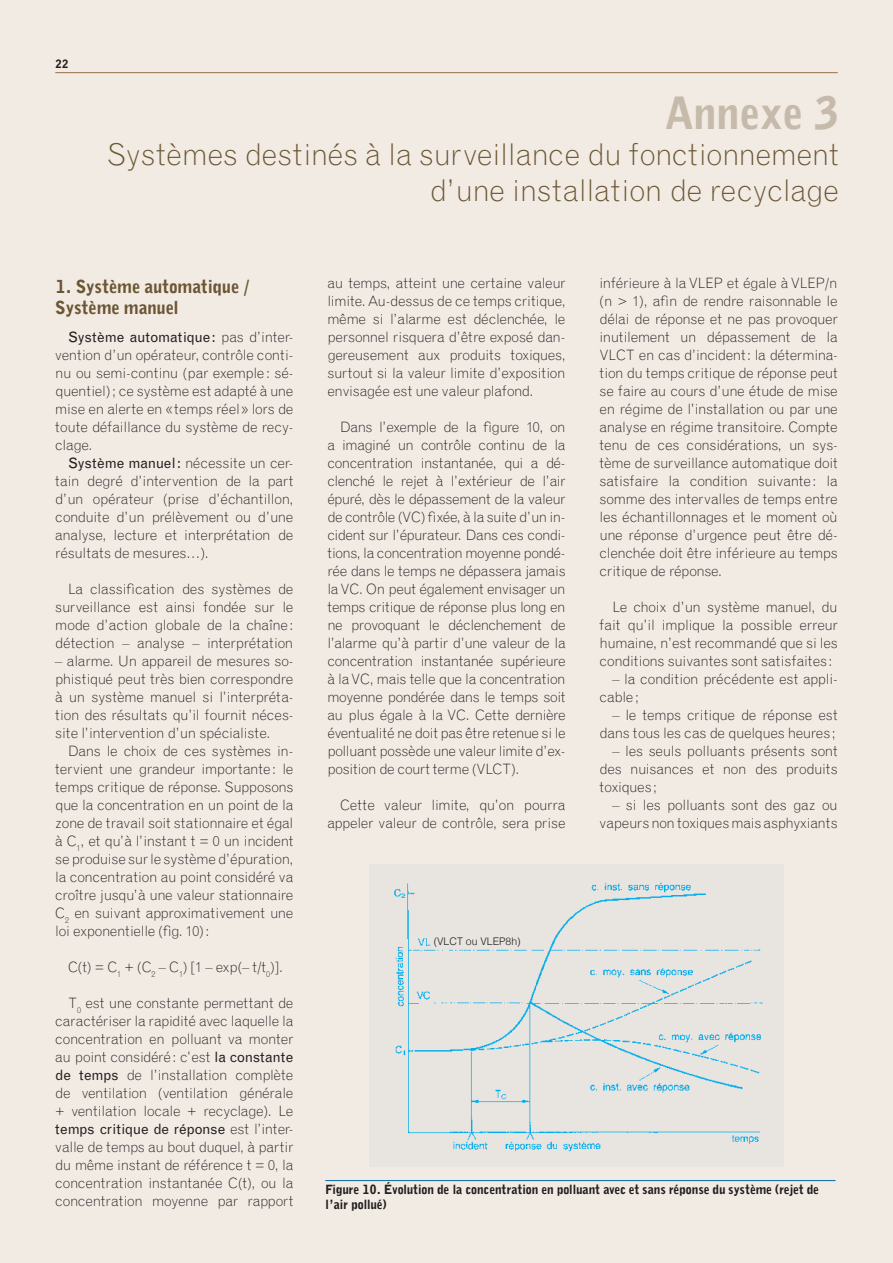
<style>
.page{position:relative;width:893px;height:1263px;background:#f1ebe4}
.page>*{position:absolute;margin:0;border:0;box-sizing:border-box;transform-origin:0 0}
.t1{font:900 43.5px "Grotesque MT Std";color:#c6baab}
.t2{font:300 30px/36px "Grotesque MT Std";letter-spacing:-.01em;color:#6b5633;text-align:right}
.t3{font:900 17.55px/21px "Grotesque MT Std";letter-spacing:-.01em;color:#6b5633}
.t4{font:300 14.25px/18px "Grotesque MT Std";letter-spacing:-.02em;color:#231f20;text-align:justify}
.t5{font:900 12.45px/15px "Grotesque MT Std";letter-spacing:-.015em;color:#231f20}
.t6{font:900 11.25px "Grotesque MT Std";color:#231f20}
.t7{font:300 10.5px "Helvetica";color:#231f20}
.s1{font-weight:400}
</style>
<div class="page">
<hr style="left:55px;top:72px;width:783px;height:1px;background:#957247">
<hr style="left:325px;top:1180px;width:511px;height:1px;background:#0067a5">
<img style="left:394px;top:882px;width:369px;height:270px">
<p class="t6" style="left:55px;top:57px;width:15px">22</p>
<h1 class="t1" style="left:665px;top:87px;width:175px">Annexe 3</h1>
<h2 class="t2" style="left:107px;top:137px;width:734px">Systèmes destinés à la surveillance du fonctionnement d’une installation de recyclage</h2>
<p class="t3" style="left:55px;top:276px;width:196px">1. Système automatique /<br>Système manuel</p>
<p class="t4" style="left:55px;top:328px;width:240px;text-indent:13px"><span class="s1">Système automatique:</span> pas d’inter&shy;vention d’un opérateur, contrôle conti&shy;nu ou semi-continu (par exemple: sé&shy;quentiel); ce système est adapté à une mise en alerte en «temps réel» lors de toute défaillance du système de recy&shy;clage.</p>
<p class="t4" style="left:55px;top:454px;width:240px;text-indent:13px"><span class="s1">Système manuel:</span> nécessite un cer&shy;tain degré d’intervention de la part d’un opérateur (prise d’échantillon, conduite d’un prélèvement ou d’une analyse, lecture et interprétation de résultats de mesures…).</p>
<p class="t4" style="left:55px;top:580px;width:240px;text-indent:13px">La classification des systèmes de surveillance est ainsi fondée sur le mode d’action globale de la chaîne: détection – analyse – interprétation</p>
<p class="t4" style="left:55px;top:652px;width:240px">– alarme. Un appareil de mesures so&shy;phistiqué peut très bien correspondre à un système manuel si l’interpréta&shy;tion des résultats qu’il fournit néces&shy;site l’intervention d’un spécialiste.</p>
<p class="t4" style="left:55px;top:742px;width:240px;text-indent:13px">Dans le choix de ces systèmes in&shy;tervient une grandeur importante: le temps critique de réponse. Supposons que la concentration en un point de la zone de travail soit stationnaire et égal à C<sub>1</sub>, et qu’à l’instant t = 0 un incident se produise sur le système d’épuration, la concentration au point considéré va croître jusqu’à une valeur stationnaire C<sub>2</sub> en suivant approximativement une loi exponentielle (fig. 10):</p>
<p class="t4" style="left:68px;top:958px;width:216px">C(t) = C<sub>1</sub> + (C<sub>2</sub> – C<sub>1</sub>) [1 – exp(– t/t<sub>0</sub>)].</p>
<p class="t4" style="left:55px;top:994px;width:240px;text-indent:13px">T<sub>0</sub> est une constante permettant de caractériser la rapidité avec laquelle la concentration en polluant va monter au point considéré: c’est <span class="s1">la constante de temps</span> de l’installation complète de ventilation (ventilation générale + ventilation locale + recyclage). Le <span class="s1">temps critique de réponse</span> est l’inter&shy;valle de temps au bout duquel, à partir du même instant de référence t = 0, la concentration instantanée C(t), ou la concentration moyenne par rapport</p>
<p class="t4" style="left:327px;top:274px;width:240px">au temps, atteint une certaine valeur limite. Au-dessus de ce temps critique, même si l’alarme est déclenchée, le personnel risquera d’être exposé dan&shy;gereusement aux produits toxiques, surtout si la valeur limite d’exposition envisagée est une valeur plafond.</p>
<p class="t4" style="left:327px;top:418px;width:240px;text-indent:13px">Dans l’exemple de la figure 10, on a imaginé un contrôle continu de la concentration instantanée, qui a dé&shy;clenché le rejet à l’extérieur de l’air épuré, dès le dépassement de la valeur de contrôle (VC) fixée, à la suite d’un in&shy;cident sur l’épurateur. Dans ces condi&shy;tions, la concentration moyenne pondé&shy;rée dans le temps ne dépassera jamais la VC. On peut également envisager un temps critique de réponse plus long en ne provoquant le déclenchement de l’alarme qu’à partir d’une valeur de la concentration instantanée supérieure à la VC, mais telle que la concentration moyenne pondérée dans le temps soit au plus égale à la VC. Cette dernière éventualité ne doit pas être retenue si le polluant possède une valeur limite d’ex&shy;position de court terme (VLCT).</p>
<p class="t4" style="left:327px;top:796px;width:240px;text-align:right">Cette valeur limite, qu’on pourra appeler valeur de contrôle, sera prise</p>
<p class="t4" style="left:600px;top:274px;width:240px">inférieure à la VLEP et égale à VLEP/n (n &gt; 1), afin de rendre raisonnable le délai de réponse et ne pas provoquer inutilement un dépassement de la VLCT en cas d’incident: la détermina&shy;tion du temps critique de réponse peut se faire au cours d’une étude de mise en régime de l’installation ou par une analyse en régime transitoire. Compte tenu de ces considérations, un sys&shy;tème de surveillance automatique doit satisfaire la condition suivante: la somme des intervalles de temps entre les échantillonnages et le moment où une réponse d’urgence peut être dé&shy;clenchée doit être inférieure au temps critique de réponse.</p>
<p class="t4" style="left:600px;top:598px;width:240px;text-indent:13px">Le choix d’un système manuel, du fait qu’il implique la possible erreur humaine, n’est recommandé que si les conditions suivantes sont satisfaites:</p>
<p class="t4" style="left:600px;top:670px;width:240px;text-indent:13px">– la condition précédente est appli&shy;cable;</p>
<p class="t4" style="left:600px;top:706px;width:240px;text-align:right">– le temps critique de réponse est dans tous les cas de quelques heures;</p>
<p class="t4" style="left:600px;top:742px;width:240px;text-indent:13px">– les seuls polluants présents sont des nuisances et non des produits toxiques;</p>
<p class="t4" style="left:600px;top:796px;width:240px;text-align:right">– si les polluants sont des gaz ou vapeurs non toxiques mais asphyxiants</p>
<p class="t7" style="left:434px;top:932px;width:88px">(VLCT ou VLEP8h)</p>
<p class="t5" style="left:325px;top:1181px;width:495px">Figure 10. Évolution de la concentration en polluant avec et sans réponse du système (rejet de l’air pollué)</p>
</div>
